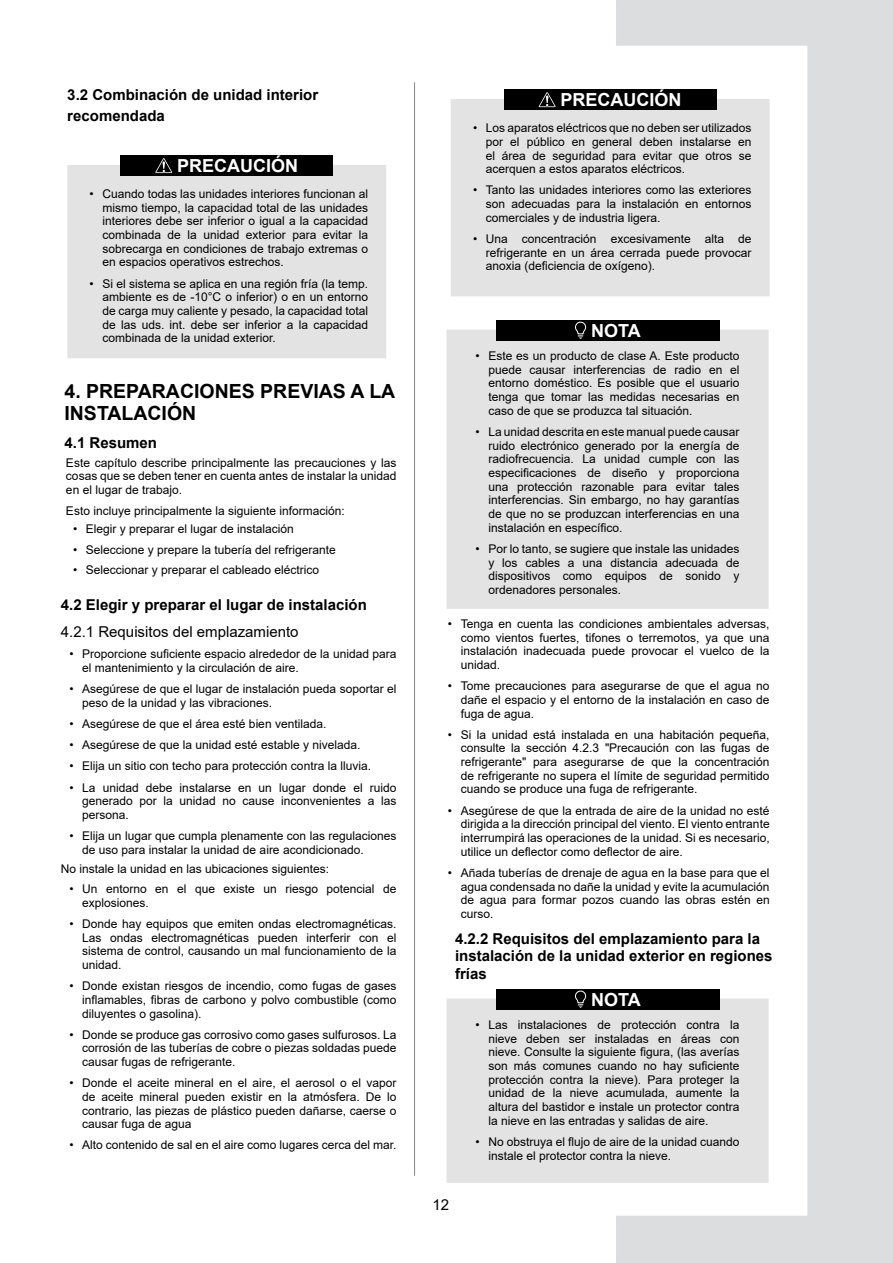
<style>
.page{position:relative;width:893px;height:1263px;background:#fff}
.page>*{position:absolute;margin:0;border:0;box-sizing:border-box;transform-origin:0 0}
.t1{font:700 19.5px/22.2px "Arial";color:#000}
.t2{font:700 18px "Arial";color:#fff}
.t3{font:700 15px/17.1px "Arial";color:#000}
.t4{font:15px "Arial";color:#000}
.t5{font:12px/13.6px "Arial";color:#000;text-align:justify}
</style>
<div class="page">
<hr style="left:414px;top:82px;width:1px;height:1094px;background:#848688">
<div style="left:67px;top:165px;width:319px;height:193px;background:#e3e3e3"></div>
<div style="left:451px;top:99px;width:166px;height:197px;background:#e3e3e3"></div>
<div style="left:121px;top:155px;width:212px;height:21px;background:#000"></div>
<svg style="left:155px;top:158px;width:17px;height:15px"></svg>
<div style="left:504px;top:89px;width:212px;height:21px;background:#000"></div>
<svg style="left:539px;top:92px;width:16px;height:15px"></svg>
<div style="left:446px;top:330px;width:171px;height:279px;background:#e3e3e3"></div>
<div style="left:496px;top:320px;width:223px;height:21px;background:#000"></div>
<svg style="left:575px;top:321px;width:11px;height:18px"></svg>
<div style="left:446px;top:998px;width:171px;height:185px;background:#e3e3e3"></div>
<div style="left:496px;top:989px;width:223px;height:20px;background:#000"></div>
<svg style="left:575px;top:990px;width:11px;height:17px"></svg>
<svg style="left:617px;top:0;width:276px;height:1263px"></svg>
<p class="t3" style="left:67px;top:85px;width:252px;line-height:20.5px">3.2 Combinación de unidad interior recomendada</p>
<h2 class="t2" style="left:177px;top:153px;width:122px">PRECAUCIÓN</h2>
<p class="t5" style="left:102px;top:187px;width:267px;text-indent:-13px">• Cuando todas las unidades interiores funcionan al mismo tiempo, la capacidad total de las unidades interiores debe ser inferior o igual a la capacidad combinada de la unidad exterior para evitar la sobrecarga en condiciones de trabajo extremas o en espacios operativos estrechos.</p>
<p class="t5" style="left:102px;top:277px;width:267px;text-indent:-13px">• Si el sistema se aplica en una región fría (la temp. ambiente es de -10°C o inferior) o en un entorno de carga muy caliente y pesado, la capacidad total de las uds. int. debe ser inferior a la capacidad combinada de la unidad exterior.</p>
<h1 class="t1" style="left:64px;top:380px;width:332px">4. PREPARACIONES PREVIAS A LA<br>INSTALACIÓN</h1>
<p class="t3" style="left:64px;top:435px;width:94px">4.1 Resumen</p>
<p class="t5" style="left:66px;top:455px;width:332px">Este capítulo describe principalmente las precauciones y las cosas que se deben tener en cuenta antes de instalar la unidad en el lugar de trabajo.</p>
<p class="t5" style="left:66px;top:504px;width:280px">Esto incluye principalmente la siguiente información:</p>
<p class="t5" style="left:73px;top:522px;width:222px">• Elegir y preparar el lugar de instalación</p>
<p class="t5" style="left:73px;top:543px;width:264px">• Seleccione y prepare la tubería del refrigerante</p>
<p class="t5" style="left:73px;top:562px;width:248px">• Seleccionar y preparar el cableado eléctrico</p>
<p class="t3" style="left:61px;top:596px;width:307px">4.2 Elegir y preparar el lugar de instalación</p>
<p class="t4" style="left:61px;top:621px;width:239px">4.2.1 Requisitos del emplazamiento</p>
<p class="t5" style="left:82px;top:647px;width:316px;text-indent:-13px">• Proporcione suficiente espacio alrededor de la unidad para el mantenimiento y la circulación de aire.</p>
<p class="t5" style="left:82px;top:682px;width:316px;text-indent:-13px">• Asegúrese de que el lugar de instalación pueda soportar el peso de la unidad y las vibraciones.</p>
<p class="t5" style="left:69px;top:717px;width:258px">• Asegúrese de que el área esté bien ventilada.</p>
<p class="t5" style="left:69px;top:738px;width:292px">• Asegúrese de que la unidad esté estable y nivelada.</p>
<p class="t5" style="left:69px;top:759px;width:303px">• Elija un sitio con techo para protección contra la lluvia.</p>
<p class="t5" style="left:82px;top:780px;width:316px;text-indent:-13px">• La unidad debe instalarse en un lugar donde el ruido generado por la unidad no cause inconvenientes a las persona.</p>
<p class="t5" style="left:82px;top:829px;width:316px;text-indent:-13px">• Elija un lugar que cumpla plenamente con las regulaciones de uso para instalar la unidad de aire acondicionado.</p>
<p class="t5" style="left:61px;top:862px;width:270px">No instale la unidad en las ubicaciones siguientes:</p>
<p class="t5" style="left:82px;top:882px;width:316px;text-indent:-13px">• Un entorno en el que existe un riesgo potencial de explosiones.</p>
<p class="t5" style="left:82px;top:917px;width:316px;text-indent:-13px">• Donde hay equipos que emiten ondas electromagnéticas.<br>Las ondas electromagnéticas pueden interferir con el sistema de control, causando un mal funcionamiento de la unidad.</p>
<p class="t5" style="left:82px;top:979px;width:316px;text-indent:-13px">• Donde existan riesgos de incendio, como fugas de gases inflamables, fibras de carbono y polvo combustible (como diluyentes o gasolina).</p>
<p class="t5" style="left:82px;top:1027px;width:316px;text-indent:-13px">• Donde se produce gas corrosivo como gases sulfurosos. La corrosión de las tuberías de cobre o piezas soldadas puede causar fugas de refrigerante.</p>
<p class="t5" style="left:82px;top:1076px;width:316px;text-indent:-13px">• Donde el aceite mineral en el aire, el aerosol o el vapor de aceite mineral pueden existir en la atmósfera. De lo contrario, las piezas de plástico pueden dañarse, caerse o causar fuga de agua</p>
<p class="t5" style="left:69px;top:1138px;width:329px">• Alto contenido de sal en el aire como lugares cerca del mar.</p>
<h2 class="t2" style="left:560px;top:87px;width:122px">PRECAUCIÓN</h2>
<p class="t5" style="left:486px;top:121px;width:267px;text-indent:-13px">• Los aparatos eléctricos que no deben ser utilizados por el público en general deben instalarse en el área de seguridad para evitar que otros se acerquen a estos aparatos eléctricos.</p>
<p class="t5" style="left:486px;top:183px;width:267px;text-indent:-13px">• Tanto las unidades interiores como las exteriores son adecuadas para la instalación en entornos comerciales y de industria ligera.</p>
<p class="t5" style="left:486px;top:232px;width:267px;text-indent:-13px">• Una concentración excesivamente alta de refrigerante en un área cerrada puede provocar anoxia (deficiencia de oxígeno).</p>
<h2 class="t2" style="left:591px;top:318px;width:51px">NOTA</h2>
<p class="t5" style="left:488px;top:349px;width:253px;text-indent:-13px">• Este es un producto de clase A. Este producto puede causar interferencias de radio en el entorno doméstico. Es posible que el usuario tenga que tomar las medidas necesarias en caso de que se produzca tal situación.</p>
<p class="t5" style="left:488px;top:425px;width:253px;text-indent:-13px">• La unidad descrita en este manual puede causar ruido electrónico generado por la energía de radiofrecuencia. La unidad cumple con las especificaciones de diseño y proporciona una protección razonable para evitar tales interferencias. Sin embargo, no hay garantías de que no se produzcan interferencias en una instalación en específico.</p>
<p class="t5" style="left:488px;top:542px;width:253px;text-indent:-13px">• Por lo tanto, se sugiere que instale las unidades y los cables a una distancia adecuada de dispositivos como equipos de sonido y ordenadores personales.</p>
<p class="t5" style="left:461px;top:617px;width:310px;text-indent:-13px">• Tenga en cuenta las condiciones ambientales adversas, como vientos fuertes, tifones o terremotos, ya que una instalación inadecuada puede provocar el vuelco de la unidad.</p>
<p class="t5" style="left:461px;top:679px;width:310px;text-indent:-13px">• Tome precauciones para asegurarse de que el agua no dañe el espacio y el entorno de la instalación en caso de fuga de agua.</p>
<p class="t5" style="left:461px;top:728px;width:310px;text-indent:-13px">• Si la unidad está instalada en una habitación pequeña, consulte la sección 4.2.3 "Precaución con las fugas de refrigerante" para asegurarse de que la concentración de refrigerante no supera el límite de seguridad permitido cuando se produce una fuga de refrigerante.</p>
<p class="t5" style="left:461px;top:803px;width:310px;text-indent:-13px">• Asegúrese de que la entrada de aire de la unidad no esté dirigida a la dirección principal del viento. El viento entrante interrumpirá las operaciones de la unidad. Si es necesario, utilice un deflector como deflector de aire.</p>
<p class="t5" style="left:461px;top:866px;width:310px;text-indent:-13px">• Añada tuberías de drenaje de agua en la base para que el agua condensada no dañe la unidad y evite la acumulación de agua para formar pozos cuando las obras estén en curso.</p>
<p class="t3" style="left:455px;top:931px;width:319px">4.2.2 Requisitos del emplazamiento para la instalación de la unidad exterior en regiones frías</p>
<p class="t4" style="left:433px;top:1195px;width:18px">12</p>
<h2 class="t2" style="left:591px;top:987px;width:51px">NOTA</h2>
<p class="t5" style="left:488px;top:1018px;width:253px;text-indent:-13px">• Las instalaciones de protección contra la nieve deben ser instaladas en áreas con nieve. Consulte la siguiente figura, (las averías son más comunes cuando no hay suficiente protección contra la nieve). Para proteger la unidad de la nieve acumulada, aumente la altura del bastidor e instale un protector contra la nieve en las entradas y salidas de aire.</p>
<p class="t5" style="left:488px;top:1135px;width:253px;text-indent:-13px">• No obstruya el flujo de aire de la unidad cuando instale el protector contra la nieve.</p>
</div>
